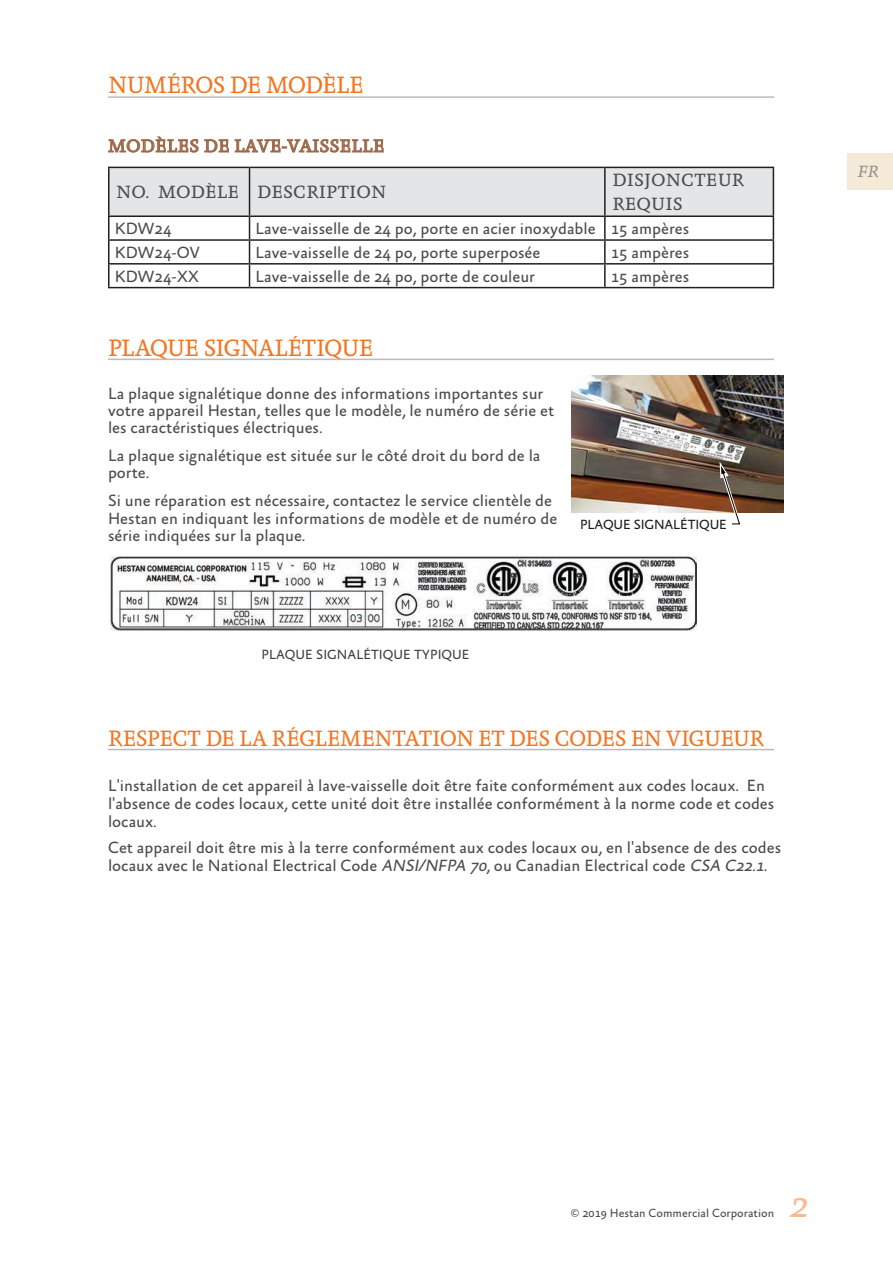
<style>
.page{position:relative;width:893px;height:1263px;background:#fff}
.page>*{position:absolute;margin:0;border:0;box-sizing:border-box;transform-origin:0 0}
.t1{font:italic 37.5px "Absara";color:#f9ba90}
.heading_1_orange_FR{font:24px "Absara";letter-spacing:-.04em;color:#f47521;scale:.95 1}
.heading_1_orange_FR-2{font:22.5px "Absara";letter-spacing:-.04em;color:#f47521;scale:.95 1}
.Table_Header{font:18px/24px "Absara";color:#4b4c4d}
.Heading_2_-_brown_FR{font:18px "Absara";color:#9e694a}
.copy{font:16.5px/17.2px "Absara Sans";color:#4b4c4d}
.copy_french{font:16.5px/18px "Absara Sans";color:#4b4c4d}
.t2{font:italic 16.5px "Absara";color:#939598}
.Caption_centered{font:13.5px "Absara Sans";color:#3e3e3f}
.t3{font:13.5px "Absara Sans";letter-spacing:-.01em;color:#1a1a1a}
.t4{font:12px "Absara Sans";color:#4b4c4d}
.s1{font-style:italic}
</style>
<div class="page">
<hr style="left:108px;top:96px;width:666px;height:2px;background:#bcbdc0">
<div style="left:848px;top:153px;width:45px;height:37px;background:#f5e9d7"></div>
<svg style="left:108px;top:137px;width:121px;height:16px"></svg>
<svg style="left:235px;top:139px;width:149px;height:14px"></svg>
<hr style="left:108px;top:167px;width:142px;height:1px;background:#231f20">
<hr style="left:108px;top:168px;width:2px;height:47px;background:#231f20">
<hr style="left:108px;top:215px;width:142px;height:2px;background:#231f20">
<hr style="left:108px;top:217px;width:2px;height:22px;background:#231f20">
<hr style="left:108px;top:239px;width:142px;height:2px;background:#231f20">
<hr style="left:108px;top:241px;width:2px;height:22px;background:#231f20">
<hr style="left:108px;top:263px;width:142px;height:2px;background:#231f20">
<hr style="left:108px;top:265px;width:2px;height:22px;background:#231f20">
<svg style="left:109px;top:167px;width:665px;height:120px"></svg>
<hr style="left:108px;top:287px;width:142px;height:1px;background:#231f20">
<hr style="left:250px;top:287px;width:355px;height:1px;background:#231f20">
<hr style="left:605px;top:287px;width:169px;height:1px;background:#231f20">
<hr style="left:108px;top:359px;width:666px;height:1px;background:#babbbe">
<img style="left:111px;top:557px;width:586px;height:73px">
<div style="left:111px;top:557px;width:585px;height:73px;border:1px solid #231f20;border-radius:9px"></div>
<img style="left:572px;top:375px;width:211px;height:137px">
<svg style="left:720px;top:462px;width:23px;height:63px"></svg>
<hr style="left:108px;top:749px;width:666px;height:1px;background:#babbbe">
<p class="heading_1_orange_FR" style="left:108px;top:71px;width:271px">NUMÉROS DE MODÈLE</p>
<p class="Heading_2_-_brown_FR" style="left:108px;top:135px;width:278px">MODÈLES DE LAVE-VAISSELLE</p>
<p class="Table_Header" style="left:116px;top:181px;width:124px">NO. MODÈLE</p>
<p class="Table_Header" style="left:257px;top:181px;width:131px">DESCRIPTION</p>
<p class="Table_Header" style="left:612px;top:168px;width:133px">DISJONCTEUR<br>REQUIS</p>
<p class="copy" style="left:115px;top:221px;width:58px">KDW24</p>
<p class="copy" style="left:256px;top:221px;width:342px">Lave-vaisselle de 24 po, porte en acier inoxydable</p>
<p class="copy" style="left:611px;top:221px;width:80px">15 ampères</p>
<p class="copy" style="left:115px;top:244px;width:87px">KDW24-OV</p>
<p class="copy" style="left:256px;top:244px;width:286px">Lave-vaisselle de 24 po, porte superposée</p>
<p class="copy" style="left:611px;top:244px;width:80px">15 ampères</p>
<p class="copy" style="left:115px;top:268px;width:86px">KDW24-XX</p>
<p class="copy" style="left:256px;top:268px;width:281px">Lave-vaisselle de 24 po, porte de couleur</p>
<p class="copy" style="left:611px;top:268px;width:80px">15 ampères</p>
<p class="heading_1_orange_FR" style="left:108px;top:334px;width:281px">PLAQUE SIGNALÉTIQUE</p>
<p class="copy" style="left:108px;top:385px;width:448px">La plaque signalétique donne des informations importantes sur votre appareil Hestan, telles que le modèle, le numéro de série et les caractéristiques électriques.</p>
<p class="copy" style="left:108px;top:448px;width:434px">La plaque signalétique est située sur le côté droit du bord de la porte.</p>
<p class="copy" style="left:108px;top:493px;width:451px">Si une réparation est nécessaire, contactez le service clientèle de<br>Hestan en indiquant les informations de modèle et de numéro de série indiquées sur la plaque.</p>
<p class="t3" style="left:580px;top:518px;width:148px">PLAQUE SIGNALÉTIQUE</p>
<p class="Caption_centered" style="left:261px;top:647px;width:210px">PLAQUE SIGNALÉTIQUE TYPIQUE</p>
<p class="heading_1_orange_FR-2" style="left:108px;top:725px;width:692px">RESPECT DE LA RÉGLEMENTATION ET DES CODES EN VIGUEUR</p>
<p class="copy_french" style="left:108px;top:777px;width:668px">L'installation de cet appareil à lave-vaisselle doit être faite conformément aux codes locaux. En l'absence de codes locaux, cette unité doit être installée conformément à la norme code et codes locaux.</p>
<p class="copy_french" style="left:108px;top:839px;width:675px">Cet appareil doit être mis à la terre conformément aux codes locaux ou, en l'absence de des codes locaux avec le National Electrical Code <span class="s1">ANSI/NFPA 70</span>, ou Canadian Electrical code <span class="s1">CSA C22.1</span>.</p>
<p class="t2" style="left:857px;top:162px;width:26px">FR</p>
<p class="t4" style="left:571px;top:1207px;width:205px">© 2019 Hestan Commercial Corporation</p>
<h1 class="t1" style="left:788px;top:1183px;width:28px">2</h1>
</div>
